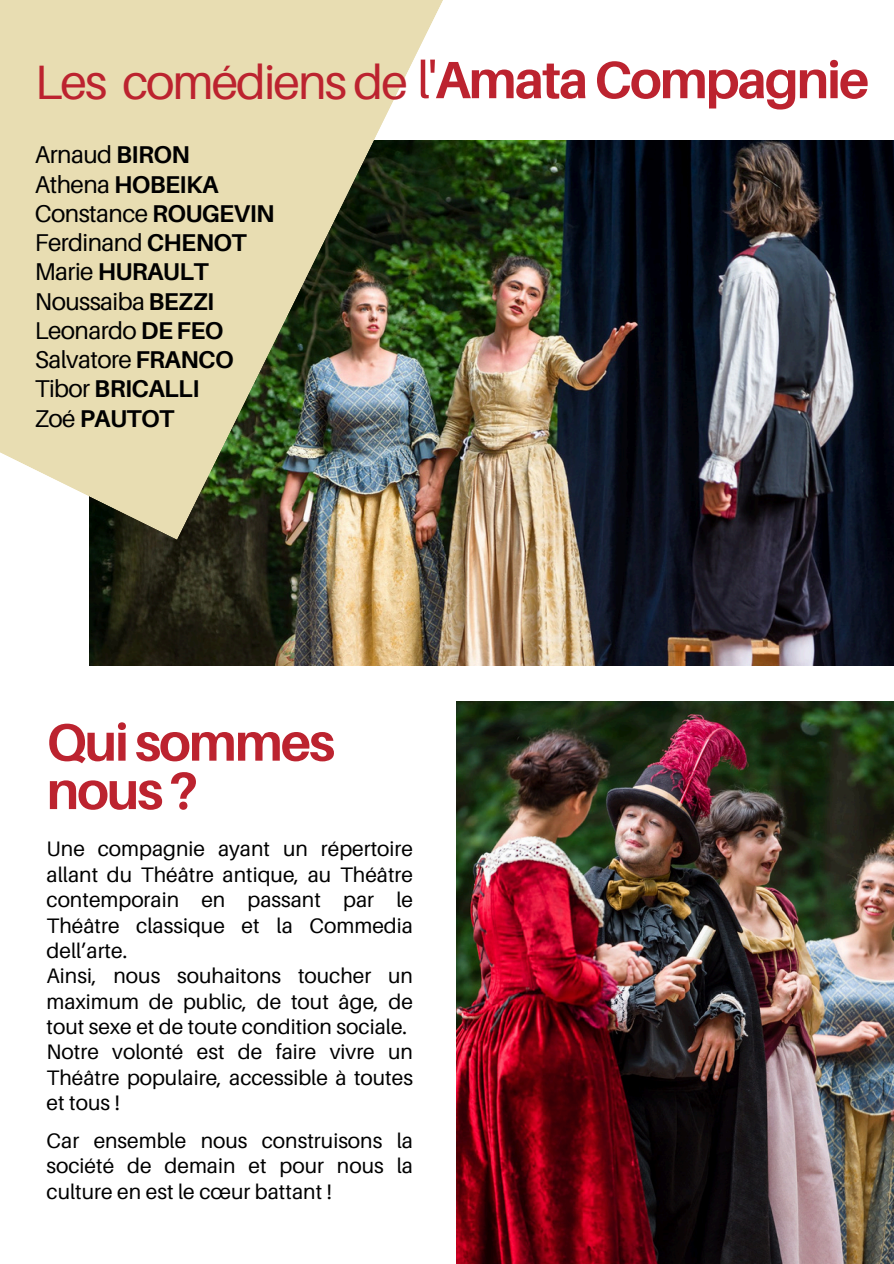
<style>
.page{position:relative;width:894px;height:1264px;background:#fff}
.page>*{position:absolute;margin:0;border:0;box-sizing:border-box;transform-origin:0 0}
.t1{font:700 52.5px/48.3px "Aileron";letter-spacing:-.04em;color:#bc232f}
.t2{font:48.3px "Aileron";letter-spacing:-.04em;color:#bc232f}
.t3{font:24.3px/29.2px "Aileron";letter-spacing:-.025em;color:#000}
.t4{font:21px/25.3px "Aileron";color:#000;text-align:justify}
.s1{font-size:52.5px}
.s2{font-weight:700;font-size:52.5px}
.s3{font-weight:700}
</style>
<div class="page">
<img style="left:89px;top:140px;width:804px;height:526px">
<img style="left:0;top:0;width:509px;height:540px">
<img style="left:457px;top:701px;width:436px;height:562px">
<p class="t2" style="left:35px;top:52px;width:835px">Les comédiens de <span class="s1">l'</span><span class="s2">AmataCompagnie</span></p>
<p class="t3" style="left:35px;top:140px;width:241px">Arnaud <span class="s3">BIRON<br></span>Athena <span class="s3">HOBEIKA<br></span>Constance <span class="s3">ROUGEVIN<br></span>Ferdinand <span class="s3">CHENOT<br></span>Marie <span class="s3">HURAULT<br></span>Noussaiba <span class="s3">BEZZI<br></span>Leonardo <span class="s3">DE FEO<br></span>Salvatore <span class="s3">FRANCO<br></span>Tibor <span class="s3">BRICALLI<br></span>Zoé <span class="s3">PAUTOT</span></p>
<h2 class="t1" style="left:47px;top:717px;width:290px">Quisommes nous?</h2>
<p class="t4" style="left:47px;top:835px;width:368px">Une compagnie ayant un répertoire allant du Théâtre antique, au Théâtre contemporain en passant par le Théâtre classique et la Commedia dell’arte.</p>
<p class="t4" style="left:47px;top:962px;width:368px">Ainsi, nous souhaitons toucher un maximum de public, de tout âge, de tout sexe et de toute condition sociale.</p>
<h1 class="t4" style="left:47px;top:1038px;width:368px">Notre volonté est de faire vivre un Théâtre populaire, accessible à toutes et tous !</h1>
<p class="t4" style="left:47px;top:1127px;width:368px">Car ensemble nous construisons la société de demain et pour nous la culture en est le cœur battant !</p>
</div>
